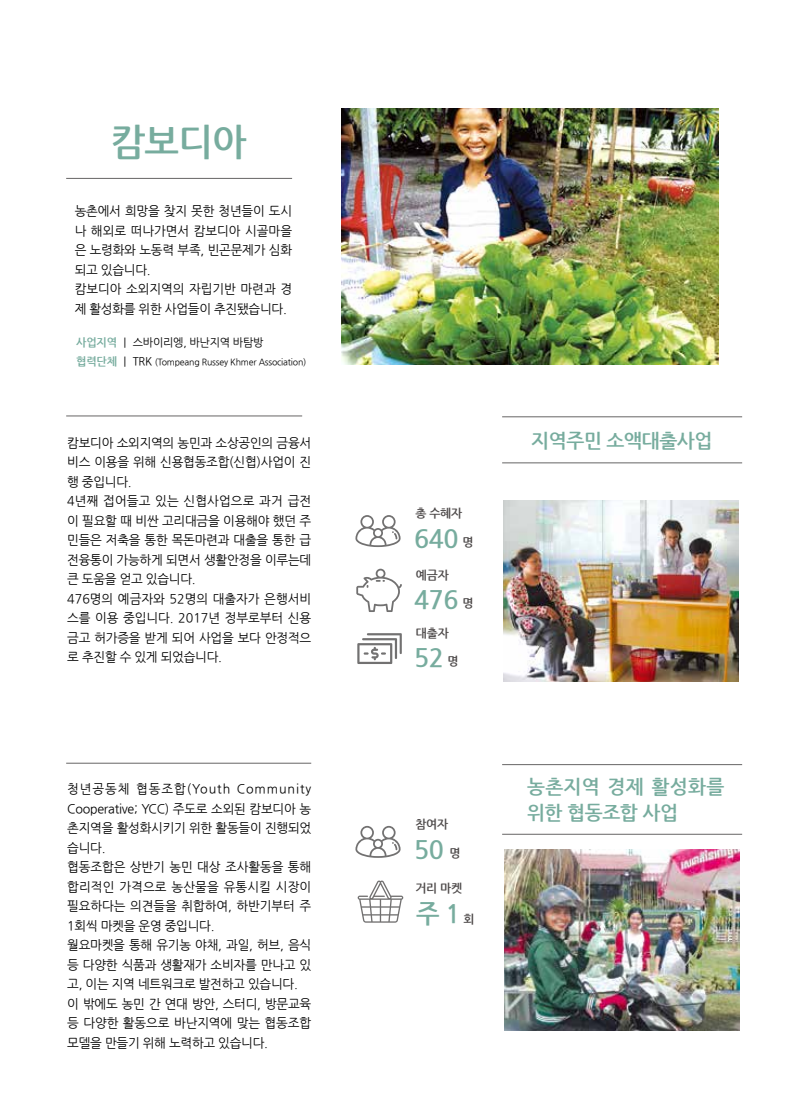
<style>
.page{position:relative;width:808px;height:1106px;background:#fff}
.page>*{position:absolute;margin:0;border:0;box-sizing:border-box;transform-origin:0 0}
.t1{font:700 37.5px "Nanum Gothic";color:#77ac9e}
.t2{font:700 25.5px "Nanum Gothic";letter-spacing:-.02em;color:#77ac9e}
.t3{font:700 19.5px/25.5px "Nanum Gothic";letter-spacing:.015em;color:#77ac9e}
.t4{font:700 19.5px "Nanum Gothic";letter-spacing:-.02em;color:#77ac9e}
.t5{font:12.75px/19.5px "Nanum Gothic";letter-spacing:-.02em;color:#000}
.t6{font:700 12px "Nanum Gothic";letter-spacing:-.015em;color:#4d4949}
.t7{font:11.25px "Nanum Gothic";letter-spacing:-.02em;color:#000}
.t8{font:9px "Nanum Gothic";letter-spacing:-.02em;color:#000}
.s1{font-weight:700;color:#77ac9e}
.s2{font-weight:700;font-size:11.25px;color:#77ac9e}
.s3{font-size:11.25px}
</style>
<div class="page">
<img style="left:341px;top:108px;width:378px;height:256px">
<hr style="left:66px;top:178px;width:226px;height:1px;background:#666565">
<hr style="left:66px;top:415px;width:236px;height:1px;background:#666565">
<hr style="left:502px;top:462px;width:240px;height:1px;background:#666565">
<hr style="left:502px;top:834px;width:240px;height:1px;background:#666565">
<hr style="left:502px;top:416px;width:240px;height:1px;background:#666565">
<hr style="left:502px;top:764px;width:240px;height:1px;background:#666565">
<hr style="left:66px;top:762px;width:245px;height:1px;background:#666565">
<svg style="left:357px;top:633px;width:45px;height:31px"></svg>
<svg style="left:356px;top:568px;width:46px;height:44px"></svg>
<svg style="left:355px;top:515px;width:46px;height:32px"></svg>
<svg style="left:355px;top:826px;width:46px;height:32px"></svg>
<svg style="left:358px;top:880px;width:45px;height:42px"></svg>
<img style="left:503px;top:500px;width:236px;height:182px">
<img style="left:504px;top:849px;width:236px;height:181px">
<h1 class="t1" style="left:111px;top:124px;width:137px">캄보디아</h1>
<p class="t5" style="left:75px;top:202px;width:219px">농촌에서 희망을 찾지 못한 청년들이 도시 나 해외로 떠나가면서 캄보디아 시골마을 은 노령화와 노동력 부족, 빈곤문제가 심화 되고 있습니다.<br>캄보디아 소외지역의 자립기반 마련과 경 제 활성화를 위한 사업들이 추진됐습니다.</p>
<p class="t7" style="left:76px;top:337px;width:189px"><span class="s1">사업지역</span> ｜ 스바이리엥, 바난지역 바탐방</p>
<p class="t8" style="left:76px;top:357px;width:232px"><span class="s2">협력단체</span> <span class="s3">｜ TRK</span> (Tompeang Russey Khmer Association)</p>
<p class="t5" style="left:67px;top:433px;width:246px">캄보디아 소외지역의 농민과 소상공인의 금융서 비스 이용을 위해 신용협동조합(신협)사업이 진 행 중입니다.<br>4년째 접어들고 있는 신협사업으로 과거 급전 이 필요할 때 비싼 고리대금을 이용해야 했던 주 민들은 저축을 통한 목돈마련과 대출을 통한 급 전융통이 가능하게 되면서 생활안정을 이루는데 큰 도움을 얻고 있습니다.<br>476명의 예금자와 52명의 대출자가 은행서비 스를 이용 중입니다. 2017년 정부로부터 신용 금고 허가증을 받게 되어 사업을 보다 안정적으 로 추진할 수 있게 되었습니다.</p>
<p class="t5" style="left:67px;top:780px;width:246px">청년공동체 협동조합(Youth Community<br>Cooperative; YCC) 주도로 소외된 캄보디아 농 촌지역을 활성화시키기 위한 활동들이 진행되었 습니다.<br>협동조합은 상반기 농민 대상 조사활동을 통해 합리적인 가격으로 농산물을 유통시킬 시장이 필요하다는 의견들을 취합하여, 하반기부터 주<br>1회씩 마켓을 운영 중입니다.<br>월요마켓을 통해 유기농 야채, 과일, 허브, 음식 등 다양한 식품과 생활재가 소비자를 만나고 있 고, 이는 지역 네트워크로 발전하고 있습니다. 이 밖에도 농민 간 연대 방안, 스터디, 방문교육 등 다양한 활동으로 바난지역에 맞는 협동조합 모델을 만들기 위해 노력하고 있습니다.</p>
<p class="t6" style="left:415px;top:507px;width:48px">총 수혜자</p>
<h2 class="t2" style="left:414px;top:526px;width:46px">640</h2>
<p class="t6" style="left:462px;top:536px;width:13px">명</p>
<p class="t6" style="left:416px;top:569px;width:34px">예금자</p>
<h2 class="t2" style="left:414px;top:587px;width:46px">476</h2>
<h2 class="t2" style="left:414px;top:645px;width:31px">52</h2>
<p class="t6" style="left:462px;top:597px;width:13px">명</p>
<p class="t6" style="left:416px;top:627px;width:34px">대출자</p>
<p class="t6" style="left:447px;top:655px;width:13px">명</p>
<p class="t6" style="left:415px;top:818px;width:34px">참여자</p>
<h2 class="t2" style="left:414px;top:837px;width:31px">50</h2>
<p class="t6" style="left:450px;top:847px;width:13px">명</p>
<p class="t6" style="left:415px;top:882px;width:48px">거리 마켓</p>
<h2 class="t2" style="left:416px;top:901px;width:46px">주 1</h2>
<p class="t6" style="left:463px;top:913px;width:13px">회</p>
<h3 class="t4" style="left:531px;top:431px;width:183px">지역주민 소액대출사업</h3>
<h3 class="t3" style="left:527px;top:774px;width:199px">농촌지역 경제 활성화를 위한 협동조합 사업</h3>
</div>
